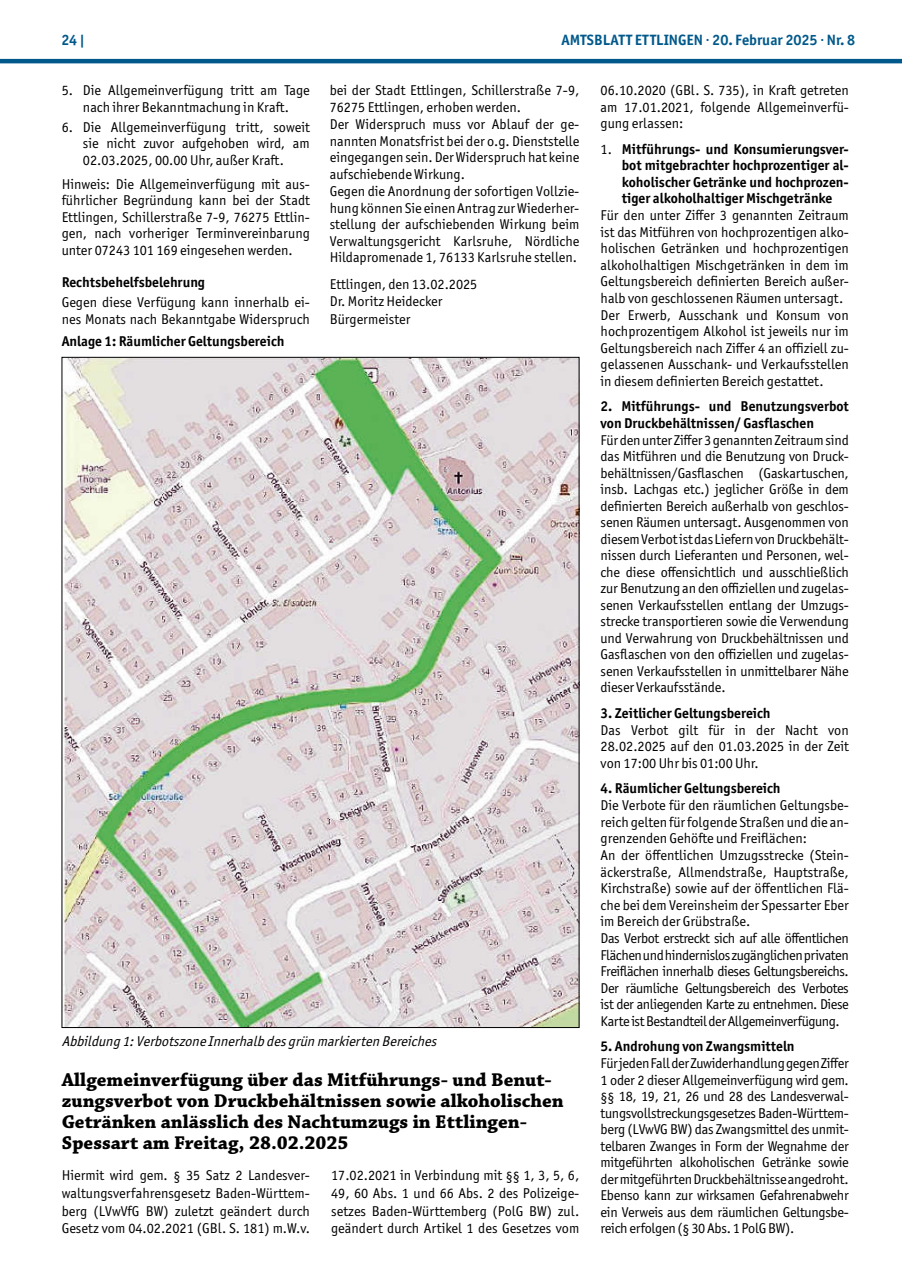
<style>
.page{position:relative;width:902px;height:1280px;background:#fff}
.page>*{position:absolute;margin:0;border:0;box-sizing:border-box;transform-origin:0 0}
.t1{font:700 19.5px/21px "Chaparral Pro";color:#000}
.t2{font:700 15px "Officina Sans ITC Pro";color:#01598b}
.t3{font:14.25px/16.5px "Officina Sans ITC Pro";color:#000;text-align:justify}
.t4{font:700 14.25px/16.5px "Officina Sans ITC Pro";color:#000;text-align:justify}
.t5{font:italic 14.25px "Officina Sans ITC Pro";color:#000}
.s1{font-weight:400}
</style>
<div class="page">
<hr style="left:0;top:59px;width:901px;height:4px;background:#01598b">
<img style="left:64px;top:359px;width:513px;height:667px">
<p class="t2" style="left:62px;top:31px;width:25px">24 |</p>
<p class="t2" style="left:561px;top:31px;width:295px">AMTSBLATT ETTLINGEN · 20. Februar 2025 · Nr. 8</p>
<p class="t3" style="left:62px;top:82px;width:250px;text-align:center">5. Die Allgemeinverfügung tritt am Tage nach ihrer Bekanntmachung in Kraft.</p>
<p class="t3" style="left:83px;top:119px;width:228px;text-indent:-21px">6. Die Allgemeinverfügung tritt, soweit sie nicht zuvor aufgehoben wird, am 02.03.2025, 00.00 Uhr, außer Kraft.</p>
<p class="t3" style="left:62px;top:176px;width:250px">Hinweis: Die Allgemeinverfügung mit aus&shy;führlicher Begründung kann bei der Stadt Ettlingen, Schillerstraße 7-9, 76275 Ettlin&shy;gen, nach vorheriger Terminvereinbarung unter 07243 101 169 eingesehen werden.</p>
<p class="t4" style="left:62px;top:274px;width:145px">Rechtsbehelfsbelehrung</p>
<p class="t3" style="left:62px;top:294px;width:250px">Gegen diese Verfügung kann innerhalb ei&shy;nes Monats nach Bekanntgabe Widerspruch</p>
<p class="t3" style="left:600px;top:82px;width:250px">06.10.2020 (GBl. S. 735), in Kraft getreten am 17.01.2021, folgende Allgemeinverfü&shy;gung erlassen:</p>
<p class="t4" style="left:621px;top:141px;width:228px;text-indent:-21px"><span class="s1">1.</span> Mitführungs- und Konsumierungsver&shy;bot mitgebrachter hochprozentiger al&shy;koholischer Getränke und hochprozen&shy;tiger alkoholhaltiger Mischgetränke</p>
<p class="t3" style="left:600px;top:207px;width:250px;text-align:left">Für den unter Ziffer 3 genannten Zeitraum ist das Mitführen von hochprozentigen alko&shy;holischen Getränken und hochprozentigen alkoholhaltigen Mischgetränken in dem im Geltungsbereich definierten Bereich außer&shy;halb von geschlossenen Räumen untersagt.<br>Der Erwerb, Ausschank und Konsum von hochprozentigem Alkohol ist jeweils nur im Geltungsbereich nach Ziffer 4 an offiziell zu&shy;gelassenen Ausschank- und Verkaufsstellen in diesem definierten Bereich gestattet.</p>
<p class="t4" style="left:600px;top:398px;width:250px">2. Mitführungs- und Benutzungsverbot von Druckbehältnissen/ Gasflaschen</p>
<p class="t3" style="left:600px;top:432px;width:250px">Für den unter Ziffer 3 genannten Zeitraum sind das Mitführen und die Benutzung von Druck&shy;behältnissen/Gasflaschen (Gaskartuschen, insb. Lachgas etc.) jeglicher Größe in dem definierten Bereich außerhalb von geschlos&shy;senen Räumen untersagt. Ausgenommen von diesem Verbot ist das Liefern von Druckbehält&shy;nissen durch Lieferanten und Personen, wel&shy;che diese offensichtlich und ausschließlich zur Benutzung an den offiziellen und zugelas&shy;senen Verkaufsstellen entlang der Umzugs&shy;strecke transportieren sowie die Verwendung und Verwahrung von Druckbehältnissen und Gasflaschen von den offiziellen und zugelas&shy;senen Verkaufsstellen in unmittelbarer Nähe dieser Verkaufsstände.</p>
<p class="t4" style="left:600px;top:705px;width:171px">3. Zeitlicher Geltungsbereich</p>
<p class="t3" style="left:600px;top:722px;width:250px">Das Verbot gilt für in der Nacht von 28.02.2025 auf den 01.03.2025 in der Zeit von 17:00 Uhr bis 01:00 Uhr.</p>
<p class="t4" style="left:600px;top:780px;width:181px">4. Räumlicher Geltungsbereich</p>
<p class="t3" style="left:600px;top:797px;width:250px;text-align:left">Die Verbote für den räumlichen Geltungsbe&shy;reich gelten für folgende Straßen und die an&shy;grenzenden Gehöfte und Freiflächen:<br>An der öffentlichen Umzugsstrecke (Stein&shy;äckerstraße, Allmendstraße, Hauptstraße, Kirchstraße) sowie auf der öffentlichen Flä&shy;che bei dem Vereinsheim der Spessarter Eber im Bereich der Grübstraße.<br>Das Verbot erstreckt sich auf alle öffentlichen Flächen und hindernislos zugänglichen privaten Freiflächen innerhalb dieses Geltungsbereichs.<br>Der räumliche Geltungsbereich des Verbotes ist der anliegenden Karte zu entnehmen. Diese Karte ist Bestandteil der Allgemeinverfügung.</p>
<p class="t4" style="left:600px;top:1038px;width:195px">5. Androhung von Zwangsmitteln</p>
<p class="t3" style="left:600px;top:1055px;width:250px">Für jeden Fall der Zuwiderhandlung gegen Ziffer 1 oder 2 dieser Allgemeinverfügung wird gem. §§ 18, 19, 21, 26 und 28 des Landesverwal&shy;tungsvollstreckungsgesetzes Baden-Württem&shy;berg (LVwVG BW) das Zwangsmittel des unmit&shy;telbaren Zwanges in Form der Wegnahme der mitgeführten alkoholischen Getränke sowie der mitgeführten Druckbehältnisse angedroht.<br>Ebenso kann zur wirksamen Gefahrenabwehr ein Verweis aus dem räumlichen Geltungsbe&shy;reich erfolgen (§ 30 Abs. 1 PolG BW).</p>
<p class="t3" style="left:330px;top:82px;width:251px;text-align:left">bei der Stadt Ettlingen, Schillerstraße 7-9, 76275 Ettlingen, erhoben werden.<br>Der Widerspruch muss vor Ablauf der ge&shy;nannten Monatsfrist bei der o.g. Dienststelle eingegangen sein. Der Widerspruch hat keine aufschiebende Wirkung.<br>Gegen die Anordnung der sofortigen Vollzie&shy;hung können Sie einen Antrag zur Wiederher&shy;stellung der aufschiebenden Wirkung beim Verwaltungsgericht Karlsruhe, Nördliche Hildapromenade 1, 76133 Karlsruhe stellen.</p>
<p class="t3" style="left:330px;top:275px;width:149px;line-height:17.5px;text-align:left">Ettlingen, den 13.02.2025<br>Dr. Moritz Heidecker<br>Bürgermeister</p>
<p class="t4" style="left:62px;top:333px;width:224px">Anlage 1: Räumlicher Geltungsbereich</p>
<p class="t5" style="left:62px;top:1032px;width:380px">Abbildung1:VerbotszoneInnerhalbdesgrün markierten Bereiches</p>
<h1 class="t1" style="left:62px;top:1070px;width:503px">Allgemeinverfügung über das Mitführungs- und Benut&shy;zungsverbot von Druckbehältnissen sowie alkoholischen Getränken anlässlich des Nachtumzugs in Ettlingen-Spessart am Freitag, 28.02.2025</h1>
<p class="t3" style="left:62px;top:1166px;width:250px;line-height:17.7px">Hiermit wird gem. § 35 Satz 2 Landesver&shy;waltungsverfahrensgesetz Baden-Württem&shy;berg (LVwVfG BW) zuletzt geändert durch Gesetz vom 04.02.2021 (GBl. S. 181) m.W.v.</p>
<p class="t3" style="left:331px;top:1166px;width:250px;line-height:17.7px">17.02.2021 in Verbindung mit §§ 1, 3, 5, 6, 49, 60 Abs. 1 und 66 Abs. 2 des Polizeige&shy;setzes Baden-Württemberg (PolG BW) zul. geändert durch Artikel 1 des Gesetzes vom</p>
</div>
